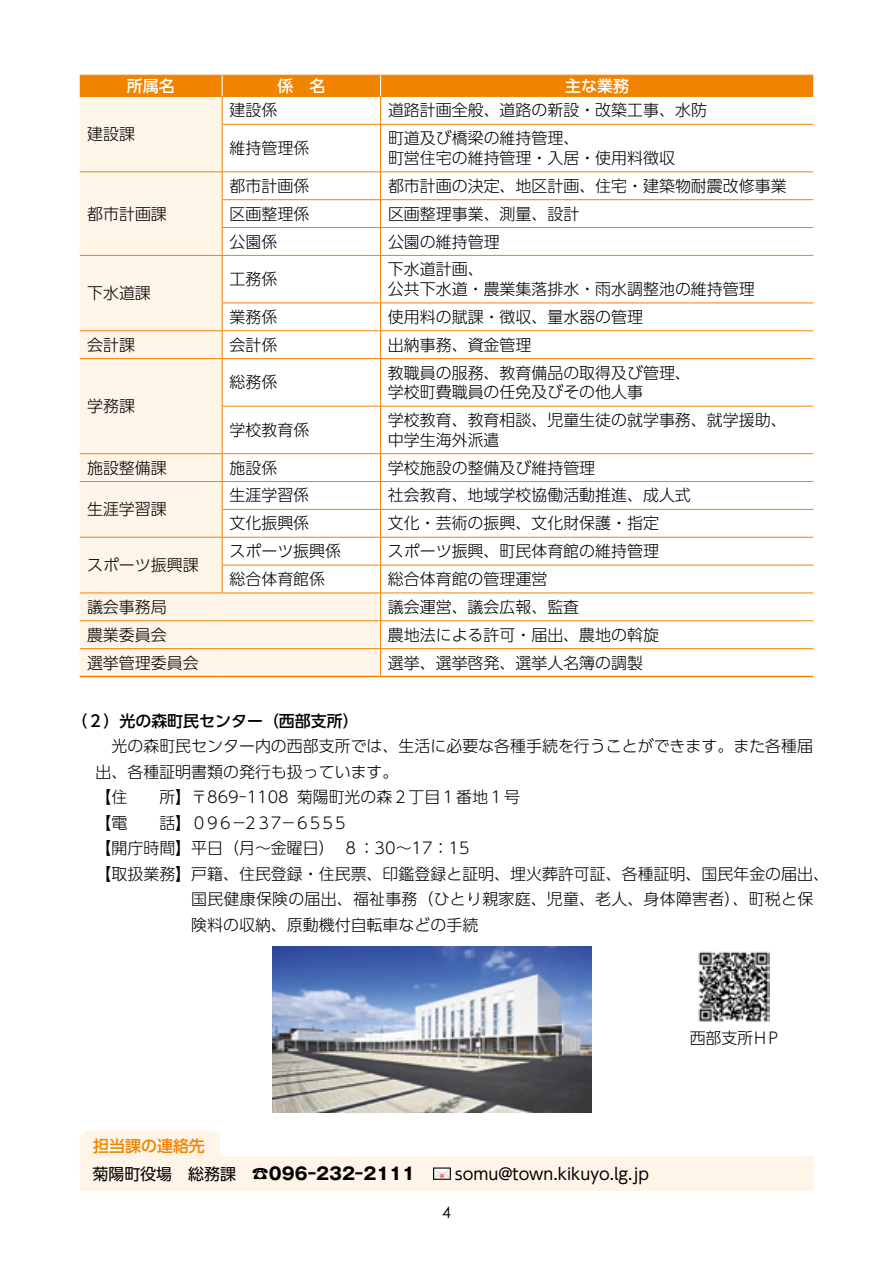
<style>
.page{position:relative;width:893px;height:1263px;background:#fff}
.page>*{position:absolute;margin:0;border:0;box-sizing:border-box;transform-origin:0 0}
.t1{font:700 16.95px "Gothic MB101 Pr 6 N";color:#000}
.t2{font:300 15.9px/19.6px "UD Shin Go Pr 6";color:#000}
.t3{font:15.9px "UD Shin Go Pr 6";color:#000}
.t4{font:500 15.9px "UD Shin Go Pr 6";color:#000}
.t5{font:500 15.9px "UD Shin Go Pr 6";color:#fff}
.t6{font:500 15.9px "UD Shin Go Pr 6";color:#f08300}
.t7{font:15.9px "Century Gothic";color:#000}
.s1{font-family:"UD Shin Go Pr 6";font-weight:400;font-size:15.9px}
</style>
<div class="page">
<div style="left:80px;top:124px;width:142px;height:552px;background:#fef4e8"></div>
<svg style="left:222px;top:125px;width:591px;height:551px"></svg>
<hr style="left:222px;top:124px;width:159px;height:1px;background:#f08300">
<hr style="left:222px;top:125px;width:1px;height:47px;background:#f08300">
<hr style="left:381px;top:124px;width:432px;height:1px;background:#f08300">
<hr style="left:380px;top:125px;width:1px;height:47px;background:#f08300">
<hr style="left:222px;top:199px;width:159px;height:1px;background:#f08300">
<hr style="left:381px;top:199px;width:432px;height:1px;background:#f08300">
<hr style="left:222px;top:227px;width:159px;height:1px;background:#f08300">
<svg style="left:222px;top:173px;width:1px;height:82px"></svg>
<hr style="left:381px;top:227px;width:432px;height:1px;background:#f08300">
<svg style="left:380px;top:173px;width:1px;height:82px"></svg>
<hr style="left:80px;top:255px;width:142px;height:1px;background:#f08300">
<hr style="left:222px;top:255px;width:159px;height:1px;background:#f08300">
<hr style="left:222px;top:256px;width:1px;height:47px;background:#f08300">
<hr style="left:381px;top:255px;width:432px;height:1px;background:#f08300">
<hr style="left:380px;top:256px;width:1px;height:47px;background:#f08300">
<hr style="left:222px;top:303px;width:159px;height:1px;background:#f08300">
<hr style="left:381px;top:303px;width:432px;height:1px;background:#f08300">
<hr style="left:80px;top:330px;width:142px;height:1px;background:#f08300">
<hr style="left:222px;top:330px;width:159px;height:1px;background:#f08300">
<svg style="left:222px;top:303px;width:1px;height:55px"></svg>
<hr style="left:381px;top:330px;width:432px;height:1px;background:#f08300">
<svg style="left:380px;top:303px;width:1px;height:55px"></svg>
<hr style="left:80px;top:358px;width:142px;height:1px;background:#f08300">
<hr style="left:222px;top:358px;width:159px;height:1px;background:#f08300">
<hr style="left:222px;top:359px;width:1px;height:47px;background:#f08300">
<hr style="left:381px;top:358px;width:432px;height:1px;background:#f08300">
<hr style="left:380px;top:359px;width:1px;height:47px;background:#f08300">
<hr style="left:222px;top:406px;width:159px;height:1px;background:#f08300">
<hr style="left:222px;top:406px;width:1px;height:47px;background:#f08300">
<hr style="left:381px;top:406px;width:432px;height:1px;background:#f08300">
<hr style="left:380px;top:406px;width:1px;height:47px;background:#f08300">
<hr style="left:80px;top:453px;width:142px;height:1px;background:#f08300">
<hr style="left:222px;top:453px;width:159px;height:1px;background:#f08300">
<hr style="left:381px;top:453px;width:432px;height:1px;background:#f08300">
<hr style="left:80px;top:481px;width:142px;height:1px;background:#f08300">
<hr style="left:222px;top:481px;width:159px;height:1px;background:#f08300">
<hr style="left:381px;top:481px;width:432px;height:1px;background:#f08300">
<hr style="left:222px;top:509px;width:159px;height:1px;background:#f08300">
<hr style="left:381px;top:509px;width:432px;height:1px;background:#f08300">
<hr style="left:80px;top:537px;width:142px;height:1px;background:#f08300">
<hr style="left:222px;top:537px;width:159px;height:1px;background:#f08300">
<hr style="left:381px;top:537px;width:432px;height:1px;background:#f08300">
<hr style="left:222px;top:565px;width:159px;height:1px;background:#f08300">
<svg style="left:222px;top:454px;width:1px;height:139px"></svg>
<hr style="left:381px;top:565px;width:432px;height:1px;background:#f08300">
<hr style="left:80px;top:593px;width:142px;height:1px;background:#f08300">
<hr style="left:222px;top:593px;width:159px;height:1px;background:#f08300">
<hr style="left:381px;top:593px;width:432px;height:1px;background:#f08300">
<hr style="left:80px;top:620px;width:142px;height:1px;background:#f08300">
<hr style="left:222px;top:620px;width:159px;height:1px;background:#f08300">
<hr style="left:381px;top:620px;width:432px;height:1px;background:#f08300">
<hr style="left:80px;top:648px;width:142px;height:1px;background:#f08300">
<hr style="left:222px;top:648px;width:159px;height:1px;background:#f08300">
<hr style="left:381px;top:648px;width:432px;height:1px;background:#f08300">
<svg style="left:380px;top:454px;width:1px;height:222px"></svg>
<svg style="left:80px;top:75px;width:733px;height:49px"></svg>
<hr style="left:80px;top:676px;width:142px;height:1px;background:#f08300">
<hr style="left:222px;top:676px;width:159px;height:1px;background:#f08300">
<hr style="left:381px;top:676px;width:432px;height:1px;background:#f08300">
<hr style="left:222px;top:172px;width:159px;height:1px;background:#f08300">
<hr style="left:381px;top:172px;width:432px;height:1px;background:#f08300">
<hr style="left:80px;top:172px;width:142px;height:1px;background:#f08300">
<div style="left:80px;top:1157px;width:733px;height:34px;background:#fef4e8"></div>
<div style="left:80px;top:1131px;width:146px;height:26px;background:#fef4e8"></div>
<img style="left:272px;top:946px;width:319px;height:166px">
<img style="left:698px;top:951px;width:72px;height:71px">
<p class="t5" style="left:127px;top:73px;width:49px">所属名</p>
<p class="t5" style="left:277px;top:73px;width:49px">係　名</p>
<p class="t5" style="left:565px;top:73px;width:65px">主な業務</p>
<p class="t2" style="left:87px;top:124px;width:49px">建設課</p>
<p class="t2" style="left:230px;top:100px;width:49px">建設係</p>
<p class="t2" style="left:388px;top:100px;width:320px">道路計画全般、道路の新設・改築工事、水防</p>
<p class="t2" style="left:230px;top:138px;width:81px">維持管理係</p>
<p class="t2" style="left:388px;top:128px;width:289px">町道及び橋梁の維持管理、<br>町営住宅の維持管理・入居・使用料徴収</p>
<p class="t2" style="left:87px;top:203px;width:81px">都市計画課</p>
<p class="t2" style="left:87px;top:283px;width:65px">下水道課</p>
<p class="t2" style="left:230px;top:175px;width:81px">都市計画係</p>
<p class="t2" style="left:388px;top:175px;width:400px">都市計画の決定、地区計画、住宅・建築物耐震改修事業</p>
<p class="t2" style="left:230px;top:203px;width:81px">区画整理係</p>
<p class="t2" style="left:388px;top:203px;width:193px">区画整理事業、測量、設計</p>
<p class="t2" style="left:230px;top:231px;width:49px">公園係</p>
<p class="t2" style="left:388px;top:231px;width:113px">公園の維持管理</p>
<p class="t2" style="left:230px;top:269px;width:49px">工務係</p>
<p class="t2" style="left:388px;top:259px;width:368px">下水道計画、<br>公共下水道・農業集落排水・雨水調整池の維持管理</p>
<p class="t2" style="left:230px;top:306px;width:49px">業務係</p>
<p class="t2" style="left:388px;top:306px;width:257px">使用料の賦課・徴収、量水器の管理</p>
<p class="t2" style="left:87px;top:334px;width:49px">会計課</p>
<p class="t2" style="left:230px;top:334px;width:49px">会計係</p>
<p class="t2" style="left:388px;top:334px;width:145px">出納事務、資金管理</p>
<p class="t2" style="left:87px;top:396px;width:49px">学務課</p>
<p class="t2" style="left:230px;top:372px;width:49px">総務係</p>
<p class="t2" style="left:388px;top:362px;width:304px">教職員の服務、教育備品の取得及び管理、学校町費職員の任免及びその他人事</p>
<p class="t2" style="left:230px;top:419px;width:81px">学校教育係</p>
<p class="t2" style="left:388px;top:410px;width:400px">学校教育、教育相談、児童生徒の就学事務、就学援助、中学生海外派遣</p>
<p class="t2" style="left:87px;top:457px;width:81px">施設整備課</p>
<p class="t2" style="left:230px;top:457px;width:49px">施設係</p>
<p class="t2" style="left:388px;top:457px;width:209px">学校施設の整備及び維持管理</p>
<p class="t2" style="left:87px;top:499px;width:81px">生涯学習課</p>
<p class="t2" style="left:230px;top:485px;width:81px">生涯学習係</p>
<p class="t2" style="left:388px;top:485px;width:304px">社会教育、地域学校協働活動推進、成人式</p>
<p class="t2" style="left:230px;top:513px;width:81px">文化振興係</p>
<p class="t2" style="left:388px;top:513px;width:273px">文化・芸術の振興、文化財保護・指定</p>
<p class="t2" style="left:87px;top:555px;width:113px">スポーツ振興課</p>
<p class="t2" style="left:229px;top:541px;width:113px">スポーツ振興係</p>
<p class="t2" style="left:388px;top:541px;width:273px">スポーツ振興、町民体育館の維持管理</p>
<p class="t2" style="left:229px;top:569px;width:97px">総合体育館係</p>
<p class="t2" style="left:388px;top:569px;width:161px">総合体育館の管理運営</p>
<p class="t2" style="left:87px;top:596px;width:81px">議会事務局</p>
<p class="t2" style="left:388px;top:596px;width:193px">議会運営、議会広報、監査</p>
<p class="t2" style="left:87px;top:624px;width:81px">農業委員会</p>
<p class="t2" style="left:388px;top:624px;width:273px">農地法による許可・届出、農地の斡旋</p>
<p class="t2" style="left:87px;top:652px;width:113px">選挙管理委員会</p>
<p class="t2" style="left:388px;top:652px;width:257px">選挙、選挙啓発、選挙人名簿の調製</p>
<p class="t4" style="left:72px;top:708px;width:289px">（２）光の森町民センター（西部支所）</p>
<p class="t2" style="left:96px;top:736px;width:719px">　光の森町民センター内の西部支所では、生活に必要な各種手続を行うことができます。また各種届</p>
<p class="t2" style="left:96px;top:761px;width:304px">出、各種証明書類の発行も扱っています。</p>
<p class="t2" style="left:96px;top:787px;width:426px">【住　　所】〒869-1108 菊陽町光の森２丁目１番地１号</p>
<p class="t2" style="left:96px;top:812px;width:254px">【電　　話】０９６－２３７－６５５５</p>
<p class="t2" style="left:96px;top:838px;width:376px">【開庁時間】平日（月～金曜日）　８：30～17：15</p>
<p class="t2" style="left:96px;top:863px;width:735px">【取扱業務】戸籍、住民登録・住民票、印鑑登録と証明、埋火葬許可証、各種証明、国民年金の届出、</p>
<p class="t2" style="left:191px;top:889px;width:624px">国民健康保険の届出、福祉事務（ひとり親家庭、児童、老人、身体障害者）、町税と保</p>
<p class="t2" style="left:191px;top:914px;width:289px">険料の収納、原動機付自転車などの手続</p>
<p class="t6" style="left:93px;top:1132px;width:113px">担当課の連絡先</p>
<p class="t1" style="left:92px;top:1159px;width:324px"><span class="s1">菊陽町役場　総務課　</span>☎096-232-2111</p>
<p class="t3" style="left:455px;top:1161px;width:196px">somu@town.kikuyo.lg.jp</p>
<p class="t7" style="left:442px;top:1201px;width:10px">4</p>
<p class="t2" style="left:690px;top:1028px;width:93px">西部支所ＨＰ</p>
</div>
